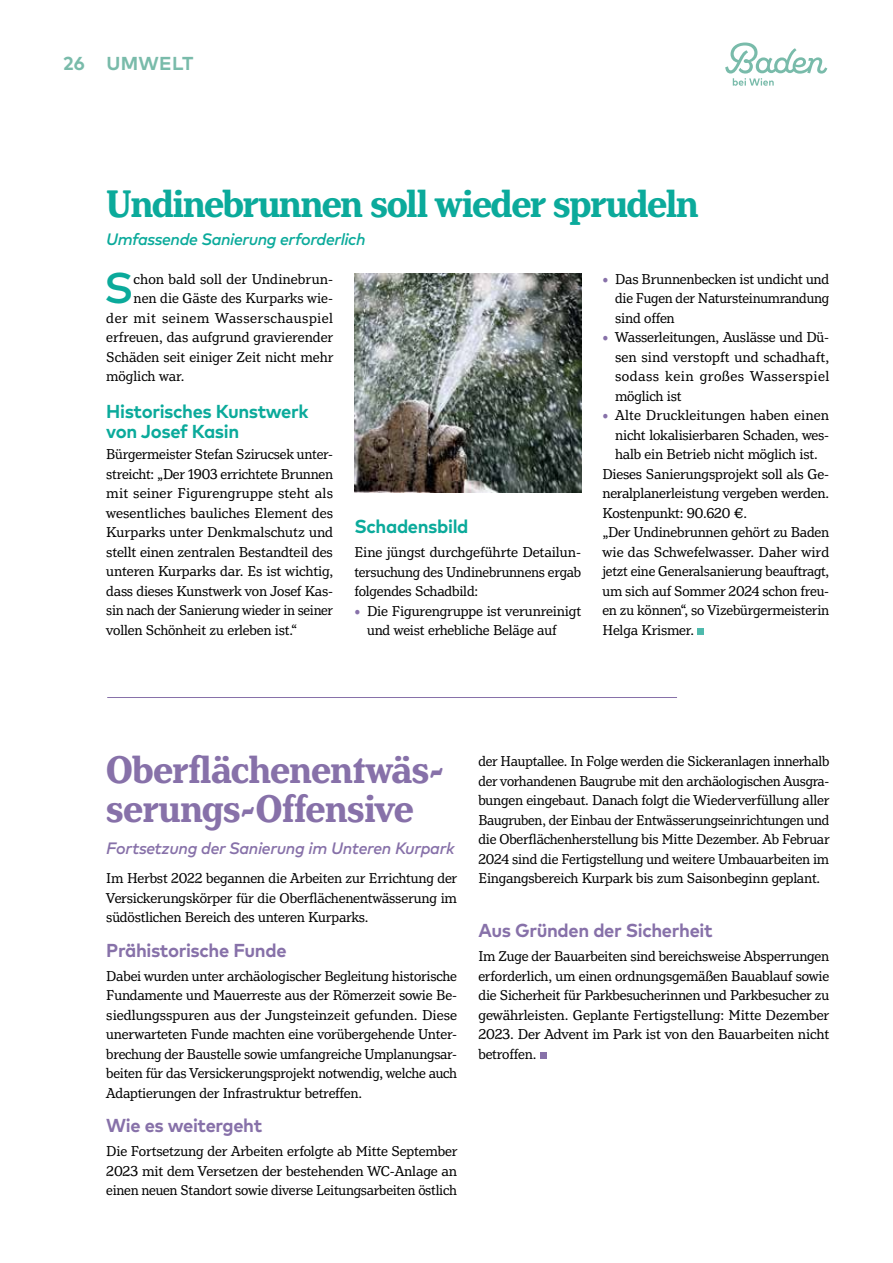
<style>
.page{position:relative;width:893px;height:1263px;background:#fff}
.page>*{position:absolute;margin:0;border:0;box-sizing:border-box;transform-origin:0 0}
.t1{font:500 42.9px "Mark OT";color:#0baa9b}
.t2{font:700 condensed 40.5px/39px "Henriette";letter-spacing:-.005em;color:#8771a9}
.t3{font:700 condensed 40.5px "Henriette";letter-spacing:-.02em;color:#0baa9b}
.t4{font:700 18.75px "Mark OT";letter-spacing:-.02em;color:#8771a9}
.t5{font:700 18.75px/20.2px "Mark OT";letter-spacing:-.02em;color:#0baa9b}
.t6{font:700 18.75px "Mark OT";letter-spacing:.015em;color:#79bbaa}
.t7{font:italic 500 16.5px "Mark OT";letter-spacing:-.02em;color:#8771a9}
.t8{font:italic 500 16.5px "Mark OT";letter-spacing:-.025em;color:#0baa9b}
.t9{font:condensed 15px/19.5px "Henriette";letter-spacing:-.01em;color:#000;text-align:justify}
.t10{font:condensed 15px/19.5px "Henriette";letter-spacing:-.01em;color:#000;text-align:justify;scale:1.04 1}
.t11{font:condensed 15px/19.5px "Henriette";letter-spacing:-.01em;color:#000;text-align:justify;scale:1.05 1}
.t12{font:condensed 15px "Henriette";letter-spacing:.01em;color:#000;scale:1.05 1}
.t13{font:condensed 15px "Henriette";letter-spacing:.03em;color:#000;scale:1.05 1}
.s1{font-family:"Mark OT";font-weight:700;font-stretch:normal;font-size:14.55px;color:#8771a9}
</style>
<div class="page">
<svg style="left:725px;top:43px;width:102px;height:43px"></svg>
<hr style="left:107px;top:697px;width:570px;height:1px;background:#8771a9">
<svg style="left:540px;top:1052px;width:6px;height:6px"></svg>
<img style="left:354px;top:274px;width:227px;height:219px">
<div style="left:698px;top:628px;width:6px;height:7px;background:#4fbaad"></div>
<p class="t6" style="left:63px;top:51px;width:132px">26 UMWELT</p>
<h2 class="t3" style="left:106px;top:180px;width:594px">Undinebrunnen soll wieder sprudeln</h2>
<p class="t8" style="left:106px;top:229px;width:261px">Umfassende Sanierung erforderlich</p>
<h1 class="t1" style="left:104px;top:261px;width:31px">S</h1>
<p class="t12" style="left:134px;top:270px;width:191px">chon bald soll der Undinebrun-</p>
<p class="t9" style="left:134px;top:289px;width:201px">nen die Gäste des Kurparks wie-</p>
<p class="t13" style="left:106px;top:309px;width:218px">der mit seinem Wasserschauspiel</p>
<p class="t10" style="left:106px;top:328px;width:220px">erfreuen, das aufgrund gravierender</p>
<p class="t10" style="left:106px;top:347px;width:220px">Schäden seit einiger Zeit nicht mehr</p>
<p class="t9" style="left:106px;top:367px;width:80px">möglich war.</p>
<p class="t5" style="left:106px;top:401px;width:204px">Historisches Kunstwerk von Josef Kasin</p>
<p class="t9" style="left:106px;top:445px;width:228px">Bürgermeister Stefan Szirucsek unter&shy;streicht: „Der 1903 errichtete Brunnen mit seiner Figurengruppe steht als wesentliches bauliches Element des Kurparks unter Denkmalschutz und stellt einen zentralen Bestandteil des unteren Kurparks dar. Es ist wichtig, dass dieses Kunstwerk von Josef Kas&shy;sin nach der Sanierung wieder in seiner vollen Schönheit zu erleben ist.“</p>
<p class="t5" style="left:354px;top:516px;width:116px">Schadensbild</p>
<p class="t11" style="left:354px;top:543px;width:218px">Eine jüngst durchgeführte Detailun&shy;tersuchung des Undinebrunnens ergab folgendes Schadbild:</p>
<p class="t10" style="left:367px;top:601px;width:207px;text-indent:-13px"><span class="s1">•</span> Die Figurengruppe ist verunreinigt und weist erhebliche Beläge auf</p>
<p class="t9" style="left:615px;top:269px;width:216px;text-indent:-13px"><span class="s1">•</span> Das Brunnenbecken ist undicht und die Fugen der Natursteinumrandung sind offen</p>
<p class="t9" style="left:615px;top:328px;width:216px;text-indent:-13px"><span class="s1">•</span> Wasserleitungen, Auslässe und Dü&shy;sen sind verstopft und schadhaft, sodass kein großes Wasserspiel möglich ist</p>
<p class="t12" style="left:602px;top:407px;width:217px"><span class="s1">•</span> Alte Druckleitungen haben einen</p>
<p class="t9" style="left:615px;top:425px;width:216px">nicht lokalisierbaren Schaden, wes-</p>
<p class="t9" style="left:615px;top:445px;width:204px">halb ein Betrieb nicht möglich ist.</p>
<p class="t10" style="left:602px;top:464px;width:220px">Dieses Sanierungsprojekt soll als Ge-</p>
<p class="t9" style="left:602px;top:484px;width:228px">neralplanerleistung vergeben werden.</p>
<p class="t9" style="left:602px;top:503px;width:146px">Kostenpunkt: 90.620 €.</p>
<p class="t9" style="left:602px;top:523px;width:228px">„Der Undinebrunnen gehört zu Baden</p>
<p class="t11" style="left:602px;top:542px;width:218px">wie das Schwefelwasser. Daher wird</p>
<p class="t9" style="left:602px;top:562px;width:228px">jetzt eine Generalsanierung beauftragt,</p>
<p class="t9" style="left:602px;top:581px;width:228px">um sich auf Sommer 2024 schon freu-</p>
<p class="t9" style="left:602px;top:601px;width:228px">en zu können“, so Vizebürgermeisterin</p>
<p class="t9" style="left:602px;top:620px;width:93px">Helga Krismer.</p>
<h2 class="t2" style="left:106px;top:750px;width:339px">Oberflächenentwäs&shy;serungs-Offensive</h2>
<p class="t7" style="left:106px;top:837px;width:350px">Fortsetzung der Sanierung im Unteren Kurpark</p>
<p class="t9" style="left:106px;top:868px;width:352px">Im Herbst 2022 begannen die Arbeiten zur Errichtung der Versickerungskörper für die Oberflächenentwässerung im südöstlichen Bereich des unteren Kurparks.</p>
<p class="t4" style="left:106px;top:938px;width:182px">Prähistorische Funde</p>
<p class="t9" style="left:106px;top:966px;width:352px">Dabei wurden unter archäologischer Begleitung historische Fundamente und Mauerreste aus der Römerzeit sowie Be&shy;siedlungsspuren aus der Jungsteinzeit gefunden. Diese unerwarteten Funde machten eine vorübergehende Unter&shy;brechung der Baustelle sowie umfangreiche Umplanungsar&shy;beiten für das Versickerungsprojekt notwendig, welche auch Adaptierungen der Infrastruktur betreffen.</p>
<p class="t4" style="left:106px;top:1113px;width:157px">Wie es weitergeht</p>
<p class="t10" style="left:106px;top:1141px;width:339px">Die Fortsetzung der Arbeiten erfolgte ab Mitte September 2023 mit dem Versetzen der bestehenden WC-Anlage an einen neuen Standort sowie diverse Leitungsarbeiten östlich</p>
<p class="t9" style="left:478px;top:751px;width:353px">der Hauptallee. In Folge werden die Sickeranlagen innerhalb der vorhandenen Baugrube mit den archäologischen Ausgra&shy;bungen eingebaut. Danach folgt die Wiederverfüllung aller Baugruben, der Einbau der Entwässerungseinrichtungen und die Oberflächenherstellung bis Mitte Dezember. Ab Februar 2024 sind die Fertigstellung und weitere Umbauarbeiten im Eingangsbereich Kurpark bis zum Saisonbeginn geplant.</p>
<p class="t4" style="left:478px;top:918px;width:236px">Aus Gründen der Sicherheit</p>
<p class="t9" style="left:478px;top:946px;width:352px">Im Zuge der Bauarbeiten sind bereichsweise Absperrungen erforderlich, um einen ordnungsgemäßen Bauablauf sowie die Sicherheit für Parkbesucherinnen und Parkbesucher zu gewährleisten. Geplante Fertigstellung: Mitte Dezember 2023. Der Advent im Park ist von den Bauarbeiten nicht betroffen.</p>
</div>
